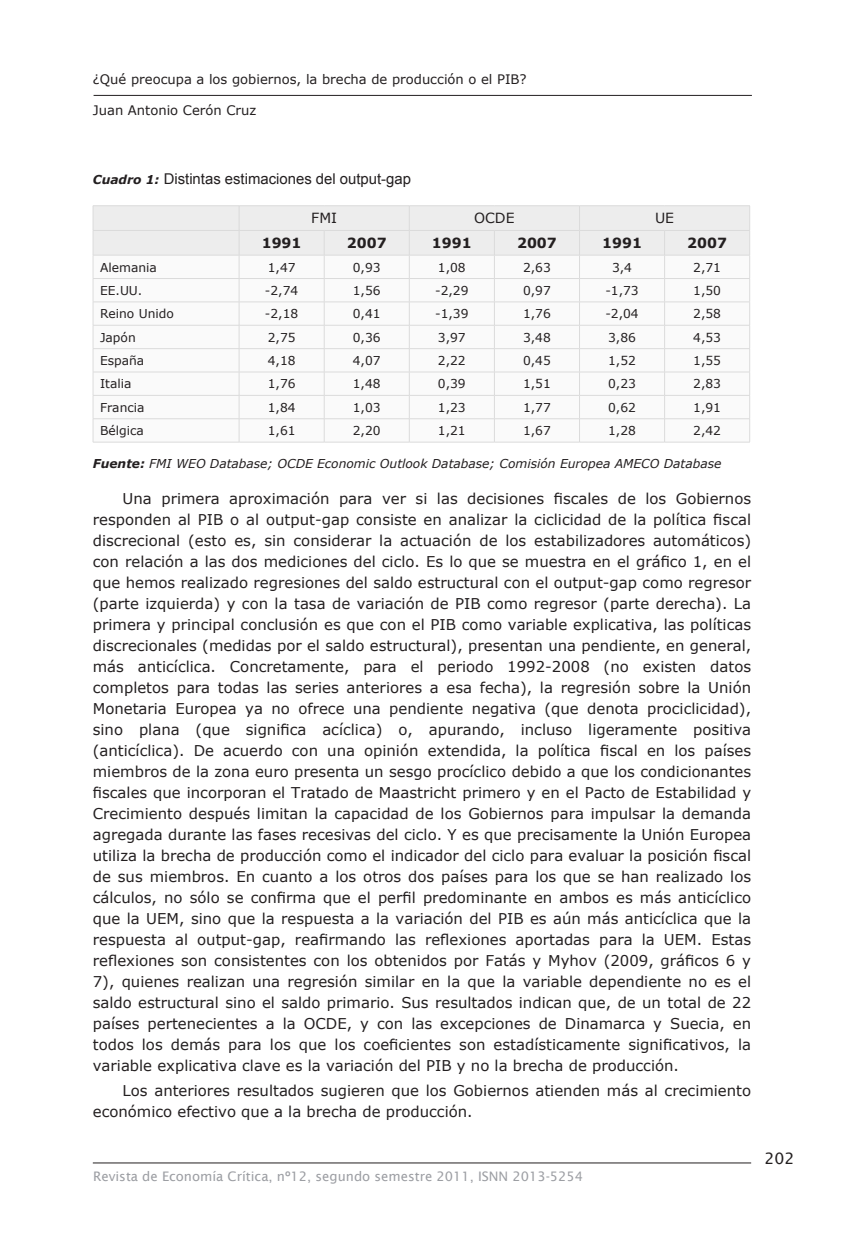
<style>
.page{position:relative;width:844px;height:1259px;background:#fff}
.page>*{position:absolute;margin:0;border:0;box-sizing:border-box;transform-origin:0 0}
.t1{font:15.75px "Lucida Sans";color:#231f20}
._5_-_Cuerpo_Parrafo{font:14.88px/21px "Verdana";color:#231f20;text-align:justify}
.Cuadro_título{font:14.88px "Arial";color:#231f20}
.t2{font:700 14px "Verdana";color:#231f20}
.t3{font:14px "Verdana";color:#231f20}
.t4{font:13.12px "Verdana";color:#231f20}
.t5{font:13.12px "Lucida Sans";color:#9c9ea3}
.Cuadro_interior{font:12.25px "Verdana";color:#231f20}
.Cuadro_fuente{font:italic 12.25px "Verdana";color:#231f20}
.s1{font-family:"Verdana";font-weight:700;font-style:italic;font-size:12.25px}
.s2{font-weight:700}
</style>
<div class="page">
<hr style="left:93px;top:1162px;width:658px;height:1px;background:#231f20">
<hr style="left:93px;top:95px;width:658px;height:1px;background:#231f20">
<svg style="left:93px;top:206px;width:657px;height:236px"></svg>
<hr style="left:93px;top:442px;width:146px;height:1px;background:#dbdbdb">
<hr style="left:239px;top:442px;width:85px;height:1px;background:#dbdbdb">
<hr style="left:324px;top:442px;width:85px;height:1px;background:#dbdbdb">
<hr style="left:409px;top:442px;width:85px;height:1px;background:#dbdbdb">
<hr style="left:494px;top:442px;width:85px;height:1px;background:#dbdbdb">
<hr style="left:579px;top:442px;width:85px;height:1px;background:#dbdbdb">
<hr style="left:664px;top:442px;width:85px;height:1px;background:#dbdbdb">
<hr style="left:93px;top:205px;width:146px;height:1px;background:#dbdbdb">
<hr style="left:239px;top:205px;width:85px;height:1px;background:#dbdbdb">
<hr style="left:324px;top:205px;width:85px;height:1px;background:#dbdbdb">
<hr style="left:409px;top:205px;width:85px;height:1px;background:#dbdbdb">
<hr style="left:494px;top:205px;width:85px;height:1px;background:#dbdbdb">
<hr style="left:579px;top:205px;width:85px;height:1px;background:#dbdbdb">
<hr style="left:664px;top:205px;width:85px;height:1px;background:#dbdbdb">
<p class="t4" style="left:93px;top:71px;width:435px">¿Qué preocupa a los gobiernos, la brecha de producción o el PIB?</p>
<p class="t4" style="left:93px;top:101px;width:165px">Juan Antonio Cerón Cruz</p>
<p class="Cuadro_título" style="left:93px;top:169px;width:320px"><span class="s1">Cuadro 1:</span> Distintas estimaciones del output-gap</p>
<p class="t3" style="left:311px;top:209px;width:27px">FMI</p>
<p class="t3" style="left:474px;top:209px;width:42px">OCDE</p>
<p class="t3" style="left:655px;top:209px;width:21px">UE</p>
<p class="t2" style="left:262px;top:234px;width:41px">1991</p>
<p class="t2" style="left:347px;top:234px;width:41px">2007</p>
<p class="t2" style="left:432px;top:234px;width:41px">1991</p>
<p class="t2" style="left:517px;top:234px;width:41px">2007</p>
<p class="t2" style="left:602px;top:234px;width:41px">1991</p>
<p class="t2" style="left:687px;top:234px;width:41px">2007</p>
<p class="Cuadro_interior" style="left:100px;top:259px;width:58px">Alemania</p>
<p class="Cuadro_interior" style="left:268px;top:259px;width:29px">1,47</p>
<p class="Cuadro_interior" style="left:353px;top:259px;width:29px">0,93</p>
<p class="Cuadro_interior" style="left:438px;top:259px;width:29px">1,08</p>
<p class="Cuadro_interior" style="left:523px;top:259px;width:29px">2,63</p>
<p class="Cuadro_interior" style="left:612px;top:259px;width:22px">3,4</p>
<p class="Cuadro_interior" style="left:693px;top:259px;width:29px">2,71</p>
<p class="Cuadro_interior" style="left:100px;top:283px;width:44px">EE.UU.</p>
<p class="Cuadro_interior" style="left:265px;top:283px;width:35px">-2,74</p>
<p class="Cuadro_interior" style="left:353px;top:283px;width:29px">1,56</p>
<p class="Cuadro_interior" style="left:435px;top:283px;width:35px">-2,29</p>
<p class="Cuadro_interior" style="left:523px;top:283px;width:29px">0,97</p>
<p class="Cuadro_interior" style="left:605px;top:283px;width:35px">-1,73</p>
<p class="Cuadro_interior" style="left:693px;top:283px;width:29px">1,50</p>
<p class="Cuadro_interior" style="left:100px;top:306px;width:75px">Reino Unido</p>
<p class="Cuadro_interior" style="left:265px;top:306px;width:35px">-2,18</p>
<p class="Cuadro_interior" style="left:353px;top:306px;width:29px">0,41</p>
<p class="Cuadro_interior" style="left:435px;top:306px;width:35px">-1,39</p>
<p class="Cuadro_interior" style="left:523px;top:306px;width:29px">1,76</p>
<p class="Cuadro_interior" style="left:605px;top:306px;width:35px">-2,04</p>
<p class="Cuadro_interior" style="left:693px;top:306px;width:29px">2,58</p>
<p class="Cuadro_interior" style="left:100px;top:329px;width:37px">Japón</p>
<p class="Cuadro_interior" style="left:268px;top:329px;width:29px">2,75</p>
<p class="Cuadro_interior" style="left:353px;top:329px;width:29px">0,36</p>
<p class="Cuadro_interior" style="left:438px;top:329px;width:29px">3,97</p>
<p class="Cuadro_interior" style="left:523px;top:329px;width:29px">3,48</p>
<p class="Cuadro_interior" style="left:608px;top:329px;width:29px">3,86</p>
<p class="Cuadro_interior" style="left:693px;top:329px;width:29px">4,53</p>
<p class="Cuadro_interior" style="left:100px;top:353px;width:46px">España</p>
<p class="Cuadro_interior" style="left:268px;top:353px;width:29px">4,18</p>
<p class="Cuadro_interior" style="left:353px;top:353px;width:29px">4,07</p>
<p class="Cuadro_interior" style="left:438px;top:353px;width:29px">2,22</p>
<p class="Cuadro_interior" style="left:523px;top:353px;width:29px">0,45</p>
<p class="Cuadro_interior" style="left:608px;top:353px;width:29px">1,52</p>
<p class="Cuadro_interior" style="left:693px;top:353px;width:29px">1,55</p>
<p class="Cuadro_interior" style="left:100px;top:376px;width:33px">Italia</p>
<p class="Cuadro_interior" style="left:268px;top:376px;width:29px">1,76</p>
<p class="Cuadro_interior" style="left:353px;top:376px;width:29px">1,48</p>
<p class="Cuadro_interior" style="left:438px;top:376px;width:29px">0,39</p>
<p class="Cuadro_interior" style="left:523px;top:376px;width:29px">1,51</p>
<p class="Cuadro_interior" style="left:608px;top:376px;width:29px">0,23</p>
<p class="Cuadro_interior" style="left:693px;top:376px;width:29px">2,83</p>
<p class="Cuadro_interior" style="left:100px;top:399px;width:46px">Francia</p>
<p class="Cuadro_interior" style="left:268px;top:399px;width:29px">1,84</p>
<p class="Cuadro_interior" style="left:353px;top:399px;width:29px">1,03</p>
<p class="Cuadro_interior" style="left:438px;top:399px;width:29px">1,23</p>
<p class="Cuadro_interior" style="left:523px;top:399px;width:29px">1,77</p>
<p class="Cuadro_interior" style="left:608px;top:399px;width:29px">0,62</p>
<p class="Cuadro_interior" style="left:693px;top:399px;width:29px">1,91</p>
<p class="Cuadro_interior" style="left:100px;top:423px;width:45px">Bélgica</p>
<p class="Cuadro_interior" style="left:268px;top:423px;width:29px">1,61</p>
<p class="Cuadro_interior" style="left:353px;top:423px;width:29px">2,20</p>
<p class="Cuadro_interior" style="left:438px;top:423px;width:29px">1,21</p>
<p class="Cuadro_interior" style="left:523px;top:423px;width:29px">1,67</p>
<p class="Cuadro_interior" style="left:608px;top:423px;width:29px">1,28</p>
<p class="Cuadro_interior" style="left:693px;top:423px;width:29px">2,42</p>
<p class="Cuadro_fuente" style="left:93px;top:456px;width:630px"><span class="s2">Fuente:</span> FMI WEO Database; OCDE Economic Outlook Database; Comisión Europea AMECO Database</p>
<p class="_5_-_Cuerpo_Parrafo" style="left:93px;top:488px;width:659px;text-indent:30px">Una primera aproximación para ver si las decisiones fiscales de los Gobiernos responden al PIB o al output-gap consiste en analizar la ciclicidad de la política fiscal discrecional (esto es, sin considerar la actuación de los estabilizadores automáticos) con relación a las dos mediciones del ciclo. Es lo que se muestra en el gráfico 1, en el que hemos realizado regresiones del saldo estructural con el output-gap como regresor (parte izquierda) y con la tasa de variación de PIB como regresor (parte derecha). La primera y principal conclusión es que con el PIB como variable explicativa, las políticas discrecionales (medidas por el saldo estructural), presentan una pendiente, en general, más anticíclica. Concretamente, para el periodo 1992-2008 (no existen datos completos para todas las series anteriores a esa fecha), la regresión sobre la Unión Monetaria Europea ya no ofrece una pendiente negativa (que denota prociclicidad), sino plana (que significa acíclica) o, apurando, incluso ligeramente positiva (anticíclica). De acuerdo con una opinión extendida, la política fiscal en los países miembros de la zona euro presenta un sesgo procíclico debido a que los condicionantes fiscales que incorporan el Tratado de Maastricht primero y en el Pacto de Estabilidad y Crecimiento después limitan la capacidad de los Gobiernos para impulsar la demanda agregada durante las fases recesivas del ciclo. Y es que precisamente la Unión Europea utiliza la brecha de producción como el indicador del ciclo para evaluar la posición fiscal de sus miembros. En cuanto a los otros dos países para los que se han realizado los cálculos, no sólo se confirma que el perfil predominante en ambos es más anticíclico que la UEM, sino que la respuesta a la variación del PIB es aún más anticíclica que la respuesta al output-gap, reafirmando las reflexiones aportadas para la UEM. Estas reflexiones son consistentes con los obtenidos por Fatás y Myhov (2009, gráficos 6 y 7), quienes realizan una regresión similar en la que la variable dependiente no es el saldo estructural sino el saldo primario. Sus resultados indican que, de un total de 22 países pertenecientes a la OCDE, y con las excepciones de Dinamarca y Suecia, en todos los demás para los que los coeficientes son estadísticamente significativos, la variable explicativa clave es la variación del PIB y no la brecha de producción.</p>
<p class="_5_-_Cuerpo_Parrafo" style="left:93px;top:1079px;width:659px;text-indent:30px">Los anteriores resultados sugieren que los Gobiernos atienden más al crecimiento económico efectivo que a la brecha de producción.</p>
<p class="t5" style="left:93px;top:1169px;width:491px">Revista de Economía Crítica, nº12, segundo semestre 2011, ISNN 2013-5254</p>
<p class="t1" style="left:764px;top:1149px;width:31px">202</p>
</div>
